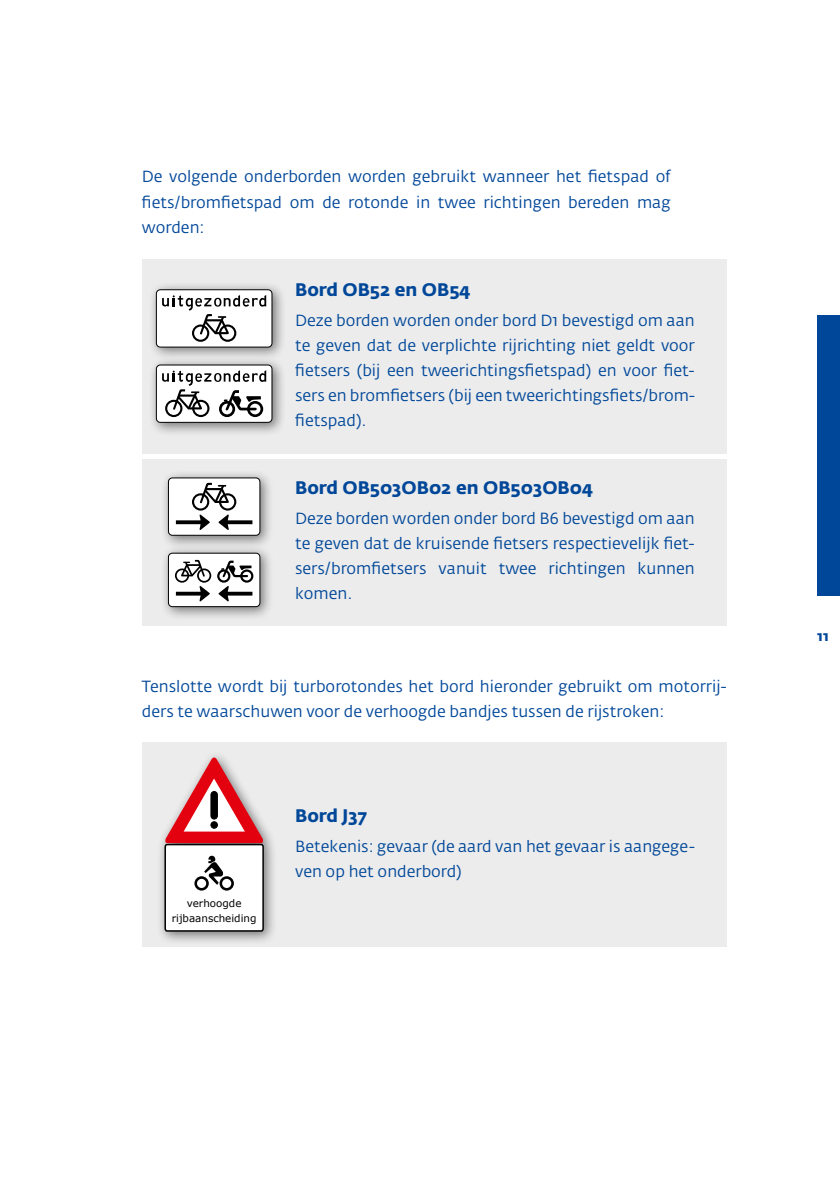
<style>
.page{position:relative;width:840px;height:1191px;background:#fff}
.page>*{position:absolute;margin:0;border:0;box-sizing:border-box;transform-origin:0 0}
.t1{font:700 18px "Fedra Sans Alt Std";color:#004799}
.t2{font:16px/25px "Fedra Sans Alt Std";color:#004799;text-align:justify}
.t3{font:700 14px "Fedra Sans Alt Std";color:#004799}
.t4{font:10.4px/15px "Verdana";color:#000;text-align:center}
</style>
<div class="page">
<div style="left:142px;top:259px;width:584px;height:194px;background:#ececec"></div>
<div style="left:148px;top:356px;width:138px;height:80px;background:#000;opacity:.5"></div>
<div style="left:156px;top:365px;width:116px;height:57px;background:#fff;border-radius:4px"></div>
<div style="left:156px;top:364px;width:116px;height:59px;border:1px solid #000;border-radius:4px"></div>
<svg style="left:162px;top:370px;width:104px;height:47px"></svg>
<div style="left:148px;top:281px;width:138px;height:80px;background:#000;opacity:.5"></div>
<div style="left:156px;top:290px;width:116px;height:57px;background:#fff;border-radius:4px"></div>
<div style="left:156px;top:289px;width:116px;height:58px;border:1px solid #000;border-radius:4px"></div>
<svg style="left:162px;top:295px;width:104px;height:47px"></svg>
<div style="left:142px;top:459px;width:584px;height:166px;background:#ececec"></div>
<div style="left:160px;top:469px;width:114px;height:80px;background:#000;opacity:.5"></div>
<div style="left:168px;top:478px;width:92px;height:57px;background:#fff;border-radius:4px"></div>
<div style="left:168px;top:477px;width:92px;height:59px;border:1px solid #000;border-radius:4px"></div>
<svg style="left:176px;top:483px;width:76px;height:47px"></svg>
<div style="left:160px;top:544px;width:114px;height:77px;background:#000;opacity:.5"></div>
<div style="left:168px;top:553px;width:92px;height:53px;background:#fff;border-radius:4px"></div>
<div style="left:168px;top:553px;width:92px;height:54px;border:1px solid #000;border-radius:4px"></div>
<svg style="left:175px;top:560px;width:36px;height:41px"></svg>
<svg style="left:217px;top:560px;width:36px;height:41px"></svg>
<div style="left:142px;top:742px;width:584px;height:204px;background:#ececec"></div>
<div style="left:156px;top:749px;width:121px;height:195px;background:#000;opacity:.5"></div>
<svg style="left:163px;top:756px;width:101px;height:176px"></svg>
<div style="left:816px;top:315px;width:23px;height:280px;background:#004799"></div>
<p class="t2" style="left:142px;top:164px;width:530px">De volgende onderborden worden gebruikt wanneer het fietspad of fiets/bromfietspad om de rotonde in twee richtingen bereden mag worden:</p>
<p class="t1" style="left:295px;top:278px;width:177px">Bord OB52 en OB54</p>
<p class="t2" style="left:295px;top:307px;width:401px">Deze borden worden onder bord D1 bevestigd om aan te geven dat de verplichte rijrichting niet geldt voor fietsers (bij een tweerichtingsfietspad) en voor fiet&shy;sers en bromfietsers (bij een tweerichtingsfiets/brom&shy;fietspad).</p>
<p class="t1" style="left:295px;top:477px;width:299px">Bord OB503OB02 en OB503OB04</p>
<p class="t2" style="left:295px;top:506px;width:401px">Deze borden worden onder bord B6 bevestigd om aan te geven dat de kruisende fietsers respectievelijk fiet&shy;sers/bromfietsers vanuit twee richtingen kunnen komen.</p>
<p class="t2" style="left:142px;top:673px;width:585px">Tenslotte wordt bij turborotondes het bord hieronder gebruikt om motorrij&shy;ders te waarschuwen voor de verhoogde bandjes tussen de rijstroken:</p>
<p class="t4" style="left:172px;top:895px;width:86px">verhoogde rijbaanscheiding</p>
<p class="t1" style="left:295px;top:804px;width:73px">Bord J37</p>
<p class="t2" style="left:295px;top:833px;width:401px">Betekenis: gevaar (de aard van het gevaar is aangege&shy;ven op het onderbord)</p>
<p class="t3" style="left:816px;top:627px;width:13px">11</p>
</div>
